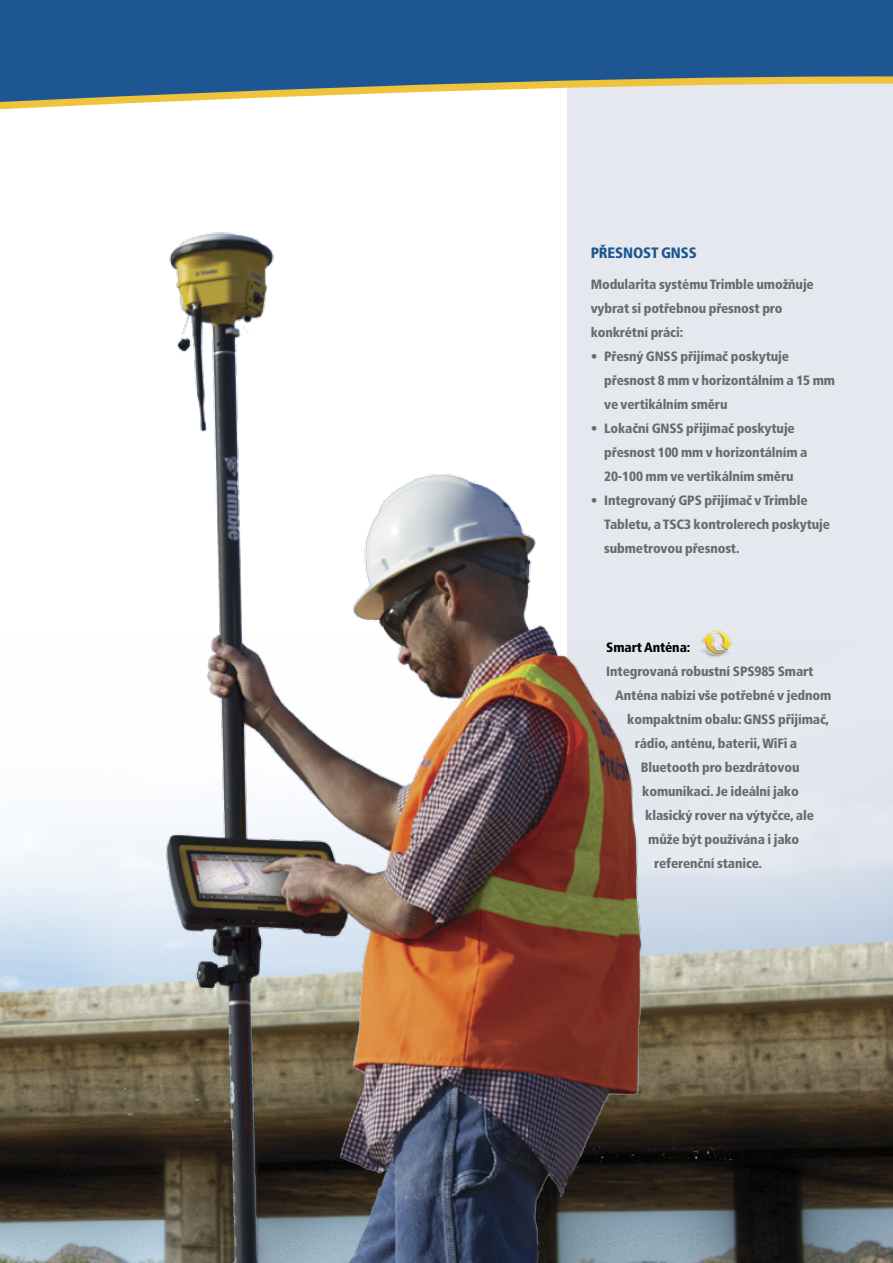
<style>
.page{position:relative;width:893px;height:1263px;background:#fff}
.page>*{position:absolute;margin:0;border:0;box-sizing:border-box;transform-origin:0 0}
.t1{font:900 condensed 15px "Frutiger LTCE";letter-spacing:-.01em;color:#1d5693}
.t2{font:900 condensed 13.5px/24px "Frutiger LTCE";letter-spacing:-.01em;color:#696a6c}
.t3{font:900 condensed 13.5px "Frutiger LT Std";letter-spacing:-.01em;color:#000}
.s1{font-weight:700}
</style>
<div class="page">
<div style="left:567px;top:23px;width:326px;height:1217px;background:#e5e9ef"></div>
<img style="left:0;top:827px;width:893px;height:436px">
<div style="left:0;top:0;width:893px;height:74px;background:#1d5693"></div>
<svg style="left:0;top:74px;width:893px;height:36px"></svg>
<img style="left:22px;top:232px;width:710px;height:1031px">
<img style="left:696px;top:623px;width:37px;height:39px">
<p class="t1" style="left:591px;top:244px;width:108px">PŘESNOST GNSS</p>
<p class="t2" style="left:591px;top:272px;width:225px">Modularita systému Trimble umožňuje vybrat si potřebnou přesnost pro konkrétní práci:</p>
<p class="t2" style="left:604px;top:344px;width:232px;text-indent:-14px"><span class="s1">•</span> Přesný GNSS přijímač poskytuje přesnost 8 mm v horizontálním a 15 mm ve vertikálním směru</p>
<p class="t2" style="left:604px;top:416px;width:205px;text-indent:-14px"><span class="s1">•</span> Lokační GNSS přijímač poskytuje přesnost 100 mm v horizontálním a<br>20-100 mm ve vertikálním směru</p>
<p class="t2" style="left:604px;top:488px;width:227px;text-indent:-14px"><span class="s1">•</span> Integrovaný GPS přijímač v Trimble<br>Tabletu, a TSC3 kontrolerech poskytuje submetrovou přesnost.</p>
<p class="t3" style="left:606px;top:639px;width:85px">Smart Anténa:</p>
<p class="t2" style="left:606px;top:659px;width:209px">Integrovaná robustní SPS985 Smart</p>
<p class="t2" style="left:615px;top:683px;width:218px">Anténa nabízí vše potřebné v jednom</p>
<p class="t2" style="left:627px;top:707px;width:204px">kompaktním obalu: GNSS přijímač,</p>
<p class="t2" style="left:635px;top:731px;width:164px">rádio, anténu, baterii, WiFi a</p>
<p class="t2" style="left:641px;top:755px;width:160px">Bluetooth pro bezdrátovou</p>
<p class="t2" style="left:642px;top:779px;width:158px">komunikaci. Je ideální jako</p>
<p class="t2" style="left:645px;top:803px;width:170px">klasický rover na výtyčce, ale</p>
<p class="t2" style="left:648px;top:827px;width:153px">může být používána i jako</p>
<p class="t2" style="left:654px;top:851px;width:109px">referenční stanice.</p>
</div>
